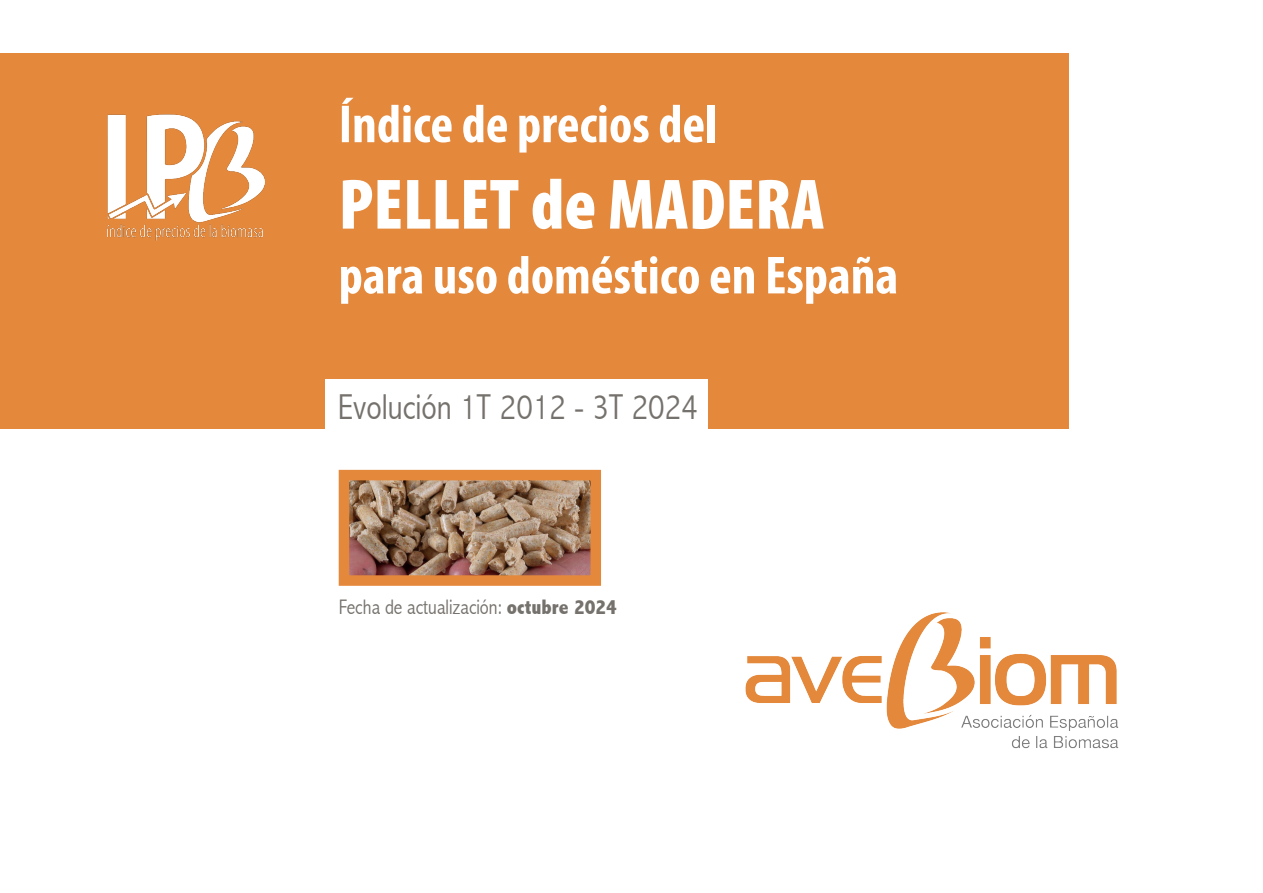
<style>
.page{position:relative;width:1263px;height:893px;background:#fff}
.page>*{position:absolute;margin:0;border:0;box-sizing:border-box;transform-origin:0 0}
.t1{font:900 condensed 72px "Myriad Pro";color:#fff}
.t2{font:700 condensed 54px "Myriad Pro";color:#fff}
.t3{font:300 condensed 36px "Abadi";color:#75716c}
.t4{font:300 condensed 21px "Abadi";color:#75716c}
.s1{font-weight:800}
</style>
<div class="page">
<div style="left:0;top:54px;width:1068px;height:375px;background:#e4883b"></div>
<div style="left:325px;top:379px;width:383px;height:56px;background:#fff"></div>
<img style="left:745px;top:612px;width:374px;height:137px">
<img style="left:350px;top:481px;width:240px;height:94px">
<div style="left:339px;top:470px;width:262px;height:116px;border:10px solid #e4883b"></div>
<img style="left:107px;top:114px;width:158px;height:127px">
<p class="t2" style="left:339px;top:90px;width:380px">Índice de precios del</p>
<p class="t1" style="left:339px;top:158px;width:487px">PELLET de MADERA</p>
<p class="t2" style="left:339px;top:242px;width:561px">para uso doméstico en España</p>
<p class="t3" style="left:338px;top:386px;width:361px">Evolución 1T 2012 - 3T 2024</p>
<p class="t4" style="left:339px;top:595px;width:280px">Fecha de actualización: <span class="s1">octubre 2024</span></p>
</div>
